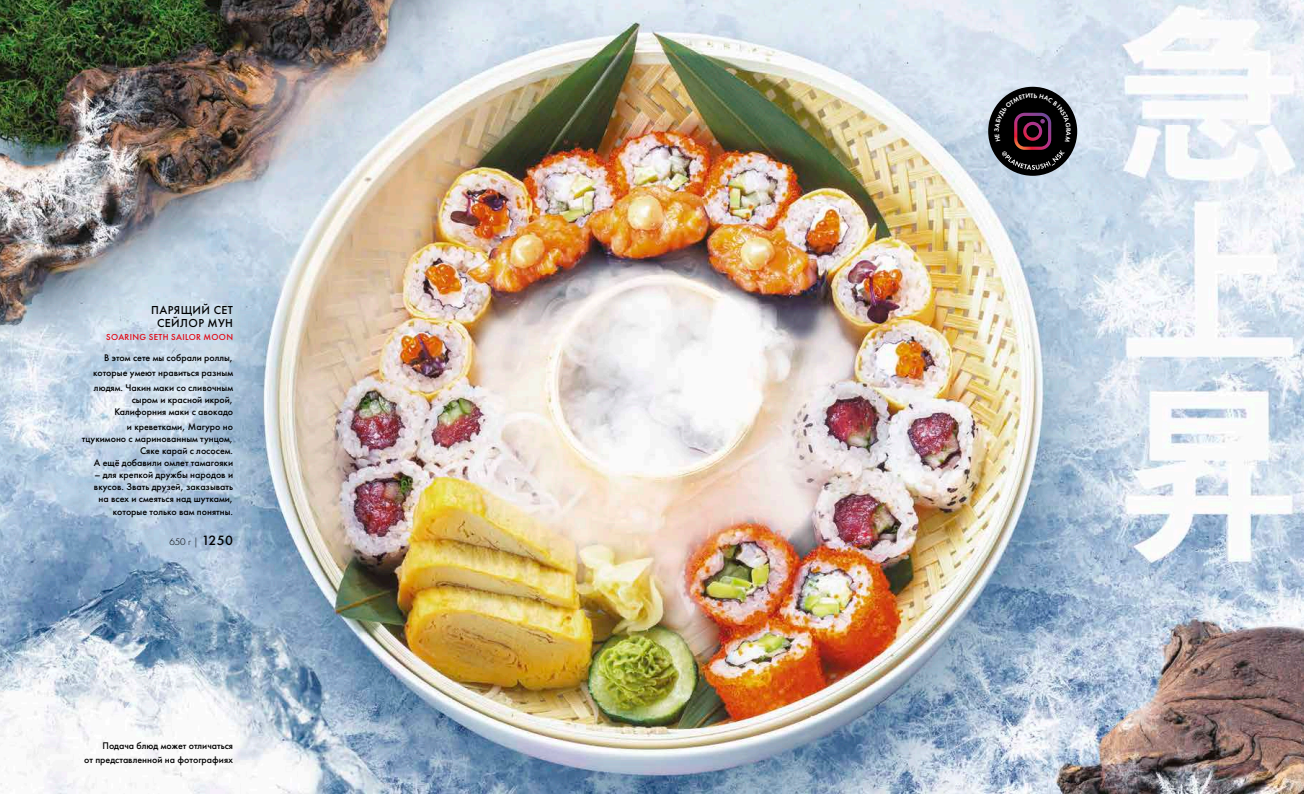
<style>
.page{position:relative;width:1304px;height:794px;background:#fff}
.page>*{position:absolute;margin:0;border:0;box-sizing:border-box;transform-origin:0 0}
.t1{font:12px/13px "Futura PT Medium";letter-spacing:.035em;color:#000;text-align:center}
.t2{font:10px/12px "Futura PT Medium";color:#000;text-align:right}
.t3{font:10px "Futura PT Light";color:#000}
.t4{font:9px "Futura PT Medium";letter-spacing:.035em;color:#e30612}
.s1{font-family:"Futura PT Medium";font-size:14px}
</style>
<div class="page">
<img style="left:0;top:0;width:1304px;height:794px">
<div style="left:988px;top:87px;width:89px;height:89px;background:#000;border-radius:50%"></div>
<svg style="left:994px;top:93px;width:77px;height:77px"></svg>
<p class="t1" style="left:151px;top:303px;width:83px">ПАРЯЩИЙ СЕТ<br>СЕЙЛОР МУН</p>
<p class="t4" style="left:106px;top:331px;width:128px">SOARING SETH SAILOR MOON</p>
<p class="t2" style="left:93px;top:351px;width:142px;line-height:14.8px;text-align:justify;text-indent:11px">В этом сете мы собрали роллы, которые умеют нравиться разным людям. Чакин маки со сливочным</p>
<p class="t2" style="left:114px;top:394px;width:120px">сыром и красной икрой,<br>Калифорния маки с авокадо</p>
<p class="t2" style="left:82px;top:420px;width:153px">и креветками, Магуро но тцукимоно с маринованным тунцом,<br>Сяке карай с лососем.<br>А ещё добавили омлет тамагояки</p>
<p class="t2" style="left:94px;top:468px;width:141px;text-align:center">– для крепкой дружбы народов и вкусов. Звать друзей, заказывать на всех и смеяться над шутками,</p>
<p class="t2" style="left:113px;top:506px;width:122px">которые только вам понятны.</p>
<p class="t3" style="left:169px;top:536px;width:65px">650 г | <span class="s1">1250</span></p>
<p class="t2" style="left:84px;top:738px;width:151px;line-height:13.8px">Подача блюд может отличаться<br>от представленной на фотографиях</p>
</div>
